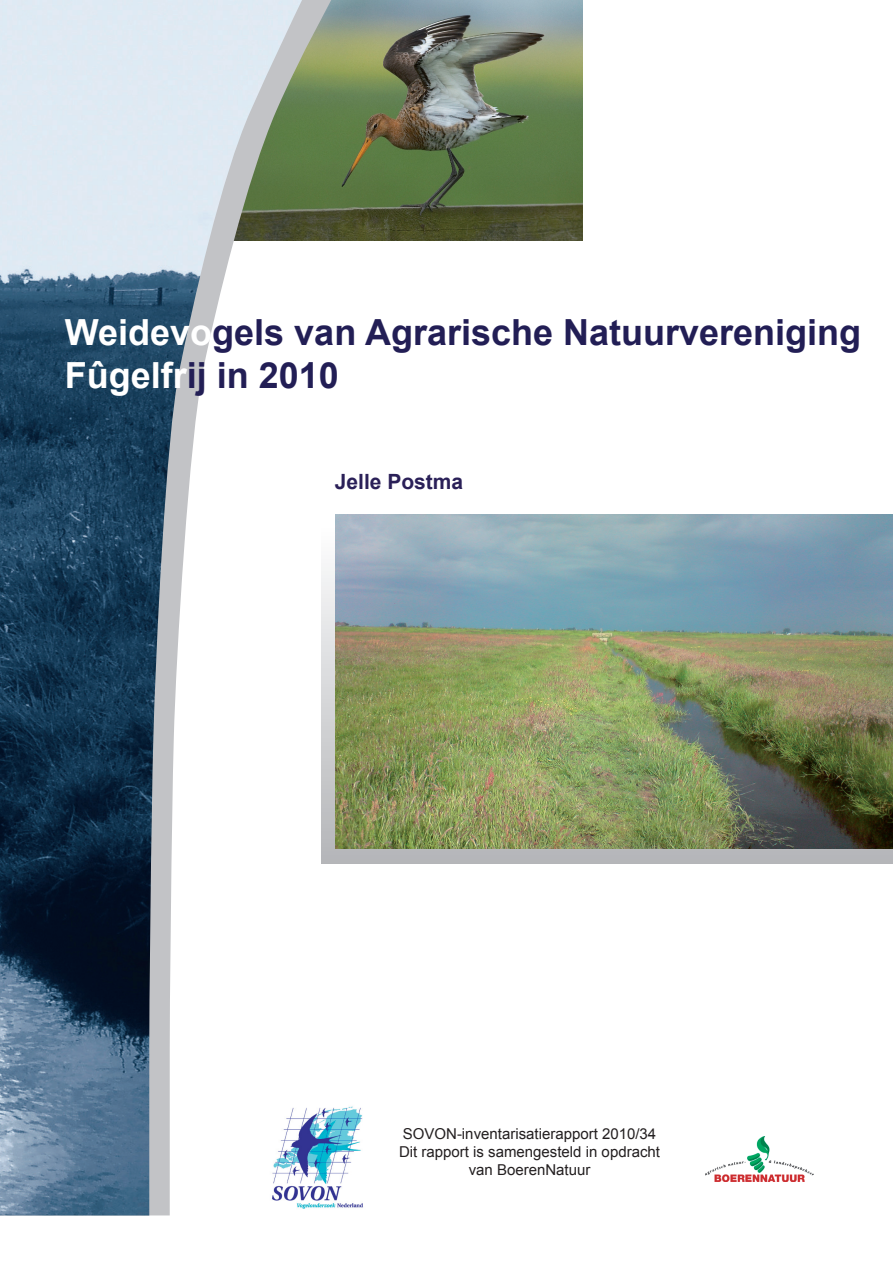
<style>
.page{position:relative;width:893px;height:1263px;background:#fff}
.page>*{position:absolute;margin:0;border:0;box-sizing:border-box;transform-origin:0 0}
.t1{font:700 36px/43.2px "Arial";color:#221e55}
.t2{font:700 21px "Arial";color:#2a2058}
.t3{font:15px/18px "Arial";color:#231f20;text-align:center}
.s1{color:#fff}
</style>
<div class="page">
<div style="left:321px;top:515px;width:572px;height:348px;background:linear-gradient(to right,#b6b7ba,#b6b7ba)"></div>
<img style="left:336px;top:0;width:247px;height:240px">
<svg style="left:306px;top:0;width:30px;height:864px"></svg>
<img style="left:0;top:0;width:302px;height:1215px">
<img style="left:336px;top:514px;width:557px;height:334px">
<img style="left:267px;top:1102px;width:96px;height:110px">
<img style="left:706px;top:1136px;width:107px;height:46px">
<h1 class="t1" style="left:65px;top:312px;width:798px"><span class="s1">Weidevo</span>gels van Agrarische Natuurvereniging<br><span class="s1">Fûgelfr</span>ij in 2010</h1>
<h2 class="t2" style="left:335px;top:468px;width:130px">Jelle Postma</h2>
<p class="t3" style="left:399px;top:1125px;width:262px">SOVON-inventarisatierapport 2010/34<br>Dit rapport is samengesteld in opdracht van BoerenNatuur</p>
</div>
